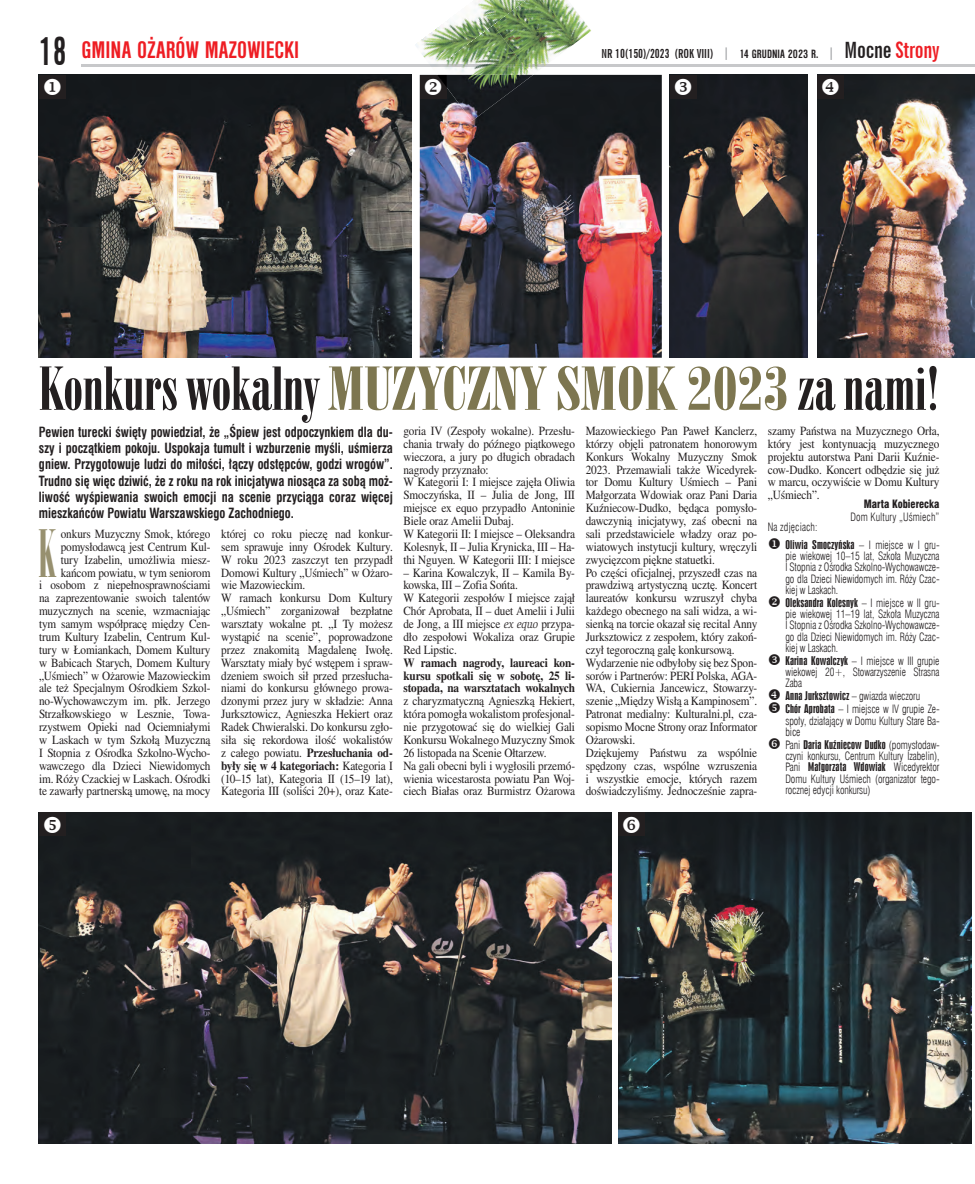
<style>
.page{position:relative;width:975px;height:1184px;background:#fff}
.page>*{position:absolute;margin:0;border:0;box-sizing:border-box;transform-origin:0 0}
.t1{font:65.12px "Onyx";color:#97906f;scale:.75 1}
.t2{font:60px "Onyx EU";color:#231f20}
.t3{font:700 condensed 25px "Nimbus San DEE";color:#ee1d23}
.t4{font:700 13.75px/16.2px "Swis 721 Cn EU";color:#231f20;text-align:justify;scale:.9 1}
.t5{font:12.5px/12.9px "Nimbus Rom No 9 LEE";letter-spacing:-.01em;color:#231f20;scale:.9 1}
.t6{font:500 12.5px/12.9px "Nimbus Rom No 9 LEE";letter-spacing:-.01em;color:#231f20;text-align:justify;scale:.9 1}
.t7{font:700 extra-condensed 12.5px "News Gothic BT";color:#231f20}
.t8{font:11.25px/11.2px "Swis 721 Lt Cn EU";letter-spacing:-.01em;color:#231f20;text-align:justify;scale:.9 1}
.t9{font:11.25px "Swis 924 EU";letter-spacing:.01em;color:#231f20;scale:1.1 1}
.t10{font:11.25px "Swis 721 Lt Cn EU";letter-spacing:.01em;color:#231f20;scale:.9 1}
.t11{font:11.25px "Swis 721 Blk Cn EU";color:#231f20;scale:.9 1}
.s1{font-family:"News Gothic BT";font-stretch:extra-condensed;font-size:38.75px;color:#231f20}
.s2{color:#939598}
.s3{font-family:"Nimbus San DEE";font-stretch:condensed}
.s4{font-size:22.5px}
.s5{font-size:22.5px;color:#ee1d23}
.s6{color:#7d7650}
.s7{font-family:"Slimbach Itc TEE";font-style:italic;font-size:11.88px}
.s8{font-family:"Swis 721 Lt Cn EU"}
.s9{font-family:"Swis 924 EU"}
.s10{font-weight:500}
</style>
<div class="page">
<hr style="left:81px;top:64px;width:893px;height:3px;background:#c7c8ca">
<img style="left:39px;top:75px;width:372px;height:283px">
<img style="left:39px;top:812px;width:572px;height:331px">
<img style="left:618px;top:812px;width:353px;height:331px">
<img style="left:420px;top:75px;width:241px;height:283px">
<div style="left:420px;top:75px;width:26px;height:24px;background:#231f20"></div>
<img style="left:669px;top:75px;width:138px;height:283px">
<div style="left:669px;top:75px;width:27px;height:24px;background:#231f20"></div>
<img style="left:817px;top:75px;width:157px;height:283px">
<div style="left:817px;top:75px;width:27px;height:24px;background:#231f20"></div>
<div style="left:618px;top:812px;width:27px;height:24px;background:#231f20"></div>
<div style="left:39px;top:812px;width:27px;height:24px;background:#231f20"></div>
<div style="left:39px;top:75px;width:27px;height:24px;background:#231f20"></div>
<img style="left:528px;top:0;width:63px;height:75px">
<img style="left:433px;top:25px;width:98px;height:50px">
<img style="left:415px;top:0;width:113px;height:70px">
<img style="left:429px;top:64px;width:118px;height:3px">
<img style="left:446px;top:75px;width:87px;height:46px">
<svg style="left:438px;top:75px;width:8px;height:11px"></svg>
<h3 class="t3" style="left:39px;top:36px;width:262px"><span class="s1">18</span> GMINA OŻARÓW MAZOWIECKI</h3>
<p class="t7" style="left:601px;top:46px;width:339px">NR 10(150)/2023 (ROK VIII) <span class="s2">|</span> <span class="s3">14 GRUDNIA 2023 R.</span> <span class="s2">|</span> <span class="s4">Mocne</span> <span class="s5">Strony</span></p>
<h2 class="t2" style="left:39px;top:353px;width:901px">Konkurs wokalny <span class="s6">MUZYCZNY SMOK 2023</span>za nami!</h2>
<p class="t4" style="left:39px;top:424px;width:394px">Pewien turecki święty powiedział, że „Śpiew jest odpoczynkiem dla du&shy;szy i początkiem pokoju. Uspokaja tumult i wzburzenie myśli, uśmierza gniew. Przygotowuje ludzi do miłości, łączy odstępców, godzi wrogów”.<br>Trudno się więc dziwić, że z roku na rok inicjatywa niosąca za sobą moż&shy;liwość wyśpiewania swoich emocji na scenie przyciąga coraz więcej mieszkańców Powiatu Warszawskiego Zachodniego.</p>
<h1 class="t1" style="left:38px;top:516px;width:26px">K</h1>
<p class="t5" style="left:585px;top:424px;width:192px">Mazowieckiego Pan Paweł Kanclerz, którzy objęli patronatem honorowym Konkurs Wokalny Muzyczny Smok 2023. Przemawiali także Wicedyrek&shy;tor Domu Kultury Uśmiech – Pani Małgorzata Wdowiak oraz Pani Daria Kuźniecow-Dudko, będąca pomysło&shy;dawczynią inicjatywy, zaś obecni na sali przedstawiciele władzy oraz po&shy;wiatowych instytucji kultury, wręczyli zwycięzcom piękne statuetki.<br>Po części oficjalnej, przyszedł czas na prawdziwą artystyczną ucztę. Koncert laureatów konkursu wzruszył chyba każdego obecnego na sali widza, a wi&shy;sienką na torcie okazał się recital Anny Jurksztowicz z zespołem, który zakoń&shy;czył tegoroczną galę konkursową.<br>Wydarzenie nie odbyłoby się bez Spon&shy;sorów i Partnerów: PERI Polska, AGA-WA, Cukiernia Jancewicz, Stowarzy&shy;szenie „Między Wisłą a Kampinosem”.<br>Patronat medialny: Kulturalni.pl, cza&shy;sopismo Mocne Strony oraz Informator Ożarowski.<br>Dziękujemy Państwu za wspólnie spędzony czas, wspólne wzruszenia i wszystkie emocje, których razem doświadczyliśmy. Jednocześnie zapra-</p>
<p class="t5" style="left:767px;top:424px;width:192px;text-align:justify">szamy Państwa na Muzycznego Orła, który jest kontynuacją muzycznego projektu autorstwa Pani Darii Kuźnie&shy;cow-Dudko. Koncert odbędzie się już w marcu, oczywiście w Domu Kultury „Uśmiech”.</p>
<p class="t5" style="left:403px;top:424px;width:192px">goria IV (Zespoły wokalne). Przesłu&shy;chania trwały do późnego piątkowego wieczora, a jury po długich obradach nagrody przyznało:<br>W Kategorii I: I miejsce zajęła Oliwia Smoczyńska, II – Julia de Jong, III miejsce ex equo przypadło Antoninie Biele oraz Amelii Dubaj.<br>W Kategorii II: I miejsce – Oleksandra Kolesnyk, II – Julia Krynicka, III – Ha&shy;thi Nguyen. W Kategorii III: I miejsce</p>
<p class="t5" style="left:403px;top:566px;width:192px">– Karina Kowalczyk, II – Kamila By&shy;kowska, III – Zofia Sońta.<br>W Kategorii zespołów I miejsce zajął<br>Chór Aprobata, II – duet Amelii i Julii de Jong, a III miejsce <span class="s7">ex equo</span> przypa&shy;dło zespołowi Wokaliza oraz Grupie<br>Red Lipstic.</p>
<p class="t6" style="left:403px;top:656px;width:192px">W ramach nagrody, laureaci kon&shy;kursu spotkali się w sobotę, 25 li&shy;stopada, na warsztatach wokalnych</p>
<p class="t5" style="left:403px;top:695px;width:192px">z charyzmatyczną Agnieszką Hekiert, która pomogła wokalistom profesjonal&shy;nie przygotować się do wielkiej Gali Konkursu Wokalnego Muzyczny Smok 26 listopada na Scenie Ołtarzew.<br>Na gali obecni byli i wygłosili przemó&shy;wienia wicestarosta powiatu Pan Woj&shy;ciech Białas oraz Burmistrz Ożarowa</p>
<p class="t11" style="left:863px;top:497px;width:86px">Marta Kobierecka</p>
<p class="t10" style="left:850px;top:510px;width:100px">Dom Kultury „Uśmiech”</p>
<p class="t10" style="left:767px;top:520px;width:57px">Na zdjęciach:</p>
<p class="t9" style="left:767px;top:538px;width:157px">◆ Oliwia Smoczyńska <span class="s8">– I miejsce w I gru-</span></p>
<p class="t8" style="left:785px;top:551px;width:173px">pie wiekowej 10–15 lat, Szkoła Muzyczna I Stopnia z Ośrodka Szkolno-Wychowawcze&shy;go dla Dzieci Niewidomych im. Róży Czac&shy;kiej w Laskach.</p>
<p class="t9" style="left:767px;top:596px;width:157px">❖ Oleksandra Kolesnyk <span class="s8">– I miejsce w II gru-</span></p>
<p class="t8" style="left:785px;top:609px;width:173px">pie wiekowej 11–19 lat, Szkoła Muzyczna I Stopnia z Ośrodka Szkolno-Wychowawcze&shy;go dla Dzieci Niewidomych im. Róży Czac&shy;kiej w Laskach.</p>
<p class="t8" style="left:785px;top:655px;width:173px"><span class="s9">Karina Kowalczyk</span> – I miejsce w III grupie wiekowej 20+, Stowarzyszenie Strasna Zaba</p>
<p class="t9" style="left:785px;top:689px;width:124px">Anna Jurksztowicz <span class="s8">– gwiazda wieczoru</span></p>
<p class="t8" style="left:785px;top:704px;width:173px"><span class="s9">Chór Aprobata</span> – I miejsce w IV grupie Ze&shy;społy, działający w Domu Kultury Stare Ba&shy;bice</p>
<p class="t9" style="left:785px;top:738px;width:142px"><span class="s8">Pani</span> Daria Kuźniecow Dudko <span class="s8">(pomysłodaw-</span></p>
<p class="t8" style="left:785px;top:751px;width:173px">czyni konkursu, Centrum Kultury Izabelin),</p>
<p class="t9" style="left:785px;top:760px;width:141px"><span class="s8">Pani</span> Małgorzata Wdowiak <span class="s8">Wicedyrektor</span></p>
<p class="t8" style="left:785px;top:773px;width:173px">Domu Kultury Uśmiech (organizator tego&shy;rocznej edycji konkursu)</p>
<p class="t5" style="left:39px;top:527px;width:192px;text-align:right">onkurs Muzyczny Smok, którego pomysłodawcą jest Centrum Kul-<br>tury Izabelin, umożliwia miesz&shy;kańcom powiatu, w tym seniorom<br>i osobom z niepełnosprawnościami na zaprezentowanie swoich talentów muzycznych na scenie, wzmacniając tym samym współpracę między Cen&shy;trum Kultury Izabelin, Centrum Kul&shy;tury w Łomiankach, Domem Kultury w Babicach Starych, Domem Kultury „Uśmiech” w Ożarowie Mazowieckim ale też Specjalnym Ośrodkiem Szkol&shy;no-Wychowawczym im. płk. Jerzego Strzałkowskiego w Lesznie, Towa&shy;rzystwem Opieki nad Ociemniałymi w Laskach w tym Szkołą Muzyczną I Stopnia z Ośrodka Szkolno-Wycho&shy;wawczego dla Dzieci Niewidomych im. Róży Czackiej w Laskach. Ośrodki te zawarły partnerską umowę, na mocy</p>
<p class="t5" style="left:221px;top:527px;width:192px">której co roku pieczę nad konkur&shy;sem sprawuje inny Ośrodek Kultury.<br>W roku 2023 zaszczyt ten przypadł Domowi Kultury „Uśmiech” w Ożaro&shy;wie Mazowieckim.<br>W ramach konkursu Dom Kultury „Uśmiech” zorganizował bezpłatne warsztaty wokalne pt. „I Ty możesz wystąpić na scenie”, poprowadzone przez znakomitą Magdalenę Iwołę.<br>Warsztaty miały być wstępem i spraw&shy;dzeniem swoich sił przed przesłucha&shy;niami do konkursu głównego prowa&shy;dzonymi przez jury w składzie: Anna Jurksztowicz, Agnieszka Hekiert oraz Radek Chwieralski. Do konkursu zgło&shy;siła się rekordowa ilość wokalistów z całego powiatu. <span class="s10">Przesłuchania od&shy;były się w 4 kategoriach:</span> Kategoria I (10–15 lat), Kategoria II (15–19 lat), Kategoria III (soliści 20+), oraz Kate-</p>
</div>
